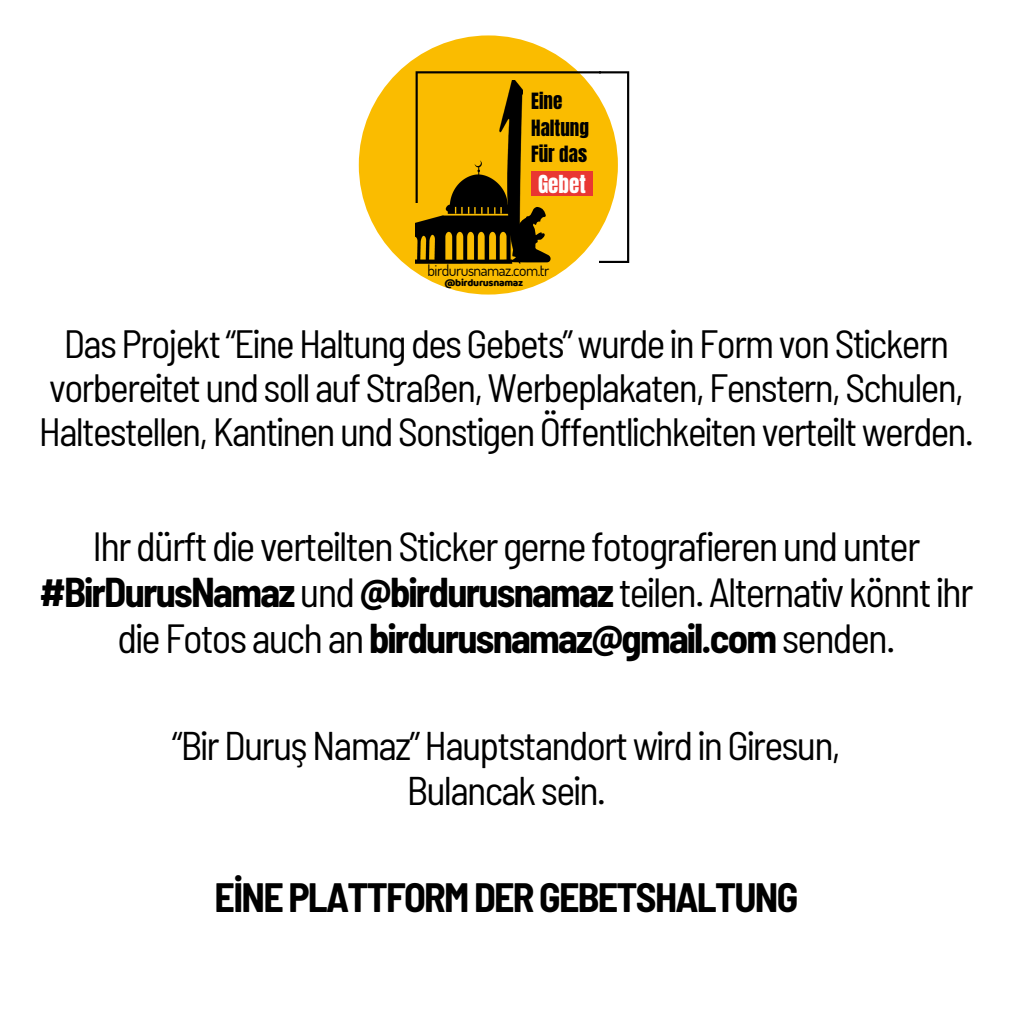
<style>
.page{position:relative;width:1013px;height:1013px;background:#fff}
.page>*{position:absolute;margin:0;border:0;box-sizing:border-box;transform-origin:0 0}
.t1{font:semi-condensed 40.62px/46px "Barlow";letter-spacing:-.045em;color:#000;text-align:center}
.t2{font:semi-condensed 40px/45px "Barlow";letter-spacing:-.045em;color:#000;text-align:center}
.t3{font:700 semi-condensed 40px "Barlow";letter-spacing:-.045em;color:#000}
.t4{font:semi-condensed 39.38px/44px "Barlow";letter-spacing:-.045em;color:#000;text-align:center}
.t5{font:21.12px "Anton";color:#fff}
.t6{font:19px "Anton";color:#000}
.t7{font:15.62px "Dosis";letter-spacing:-.03em;color:#000}
.t8{font:10.38px "Baloo";letter-spacing:-.03em;color:#000}
.s1{font-weight:700}
</style>
<div class="page">
<div style="left:359px;top:35px;width:259px;height:259px;background:#fabc00;border-radius:50%"></div>
<svg style="left:415px;top:71px;width:214px;height:192px"></svg>
<img style="left:499px;top:80px;width:24px;height:183px">
<div style="left:531px;top:171px;width:61px;height:25px;background:#e93732"></div>
<img style="left:415px;top:148px;width:102px;height:116px">
<p class="t6" style="left:531px;top:88px;width:33px">Eine</p>
<p class="t6" style="left:531px;top:114px;width:59px">Haltung</p>
<p class="t6" style="left:531px;top:141px;width:57px">Für das</p>
<p class="t5" style="left:538px;top:168px;width:49px">Gebet</p>
<p class="t7" style="left:427px;top:260px;width:123px">birdurusnamaz.com.tr</p>
<p class="t8" style="left:444px;top:277px;width:80px">@birdurusnamaz</p>
<p class="t4" style="left:39px;top:320px;width:936px">Das Projekt “Eine Haltung des Gebets” wurde in Form von Stickern vorbereitet und soll auf Straßen, Werbeplakaten, Fenstern, Schulen,<br>Haltestellen, Kantinen und Sonstigen Öffentlichkeiten verteilt werden.</p>
<p class="t1" style="left:39px;top:521px;width:935px">Ihr dürft die verteilten Sticker gerne fotografieren und unter <span class="s1">#BirDurusNamaz</span> und <span class="s1">@birdurusnamaz</span> teilen. Alternativ könnt ihr die Fotos auch an <span class="s1">birdurusnamaz@gmail.com</span> senden.</p>
<p class="t2" style="left:172px;top:721px;width:670px">“Bir Duruş Namaz” Hauptstandort wird in Giresun,<br>Bulancak sein.</p>
<p class="t3" style="left:215px;top:871px;width:585px">EİNE PLATTFORM DER GEBETSHALTUNG</p>
</div>
